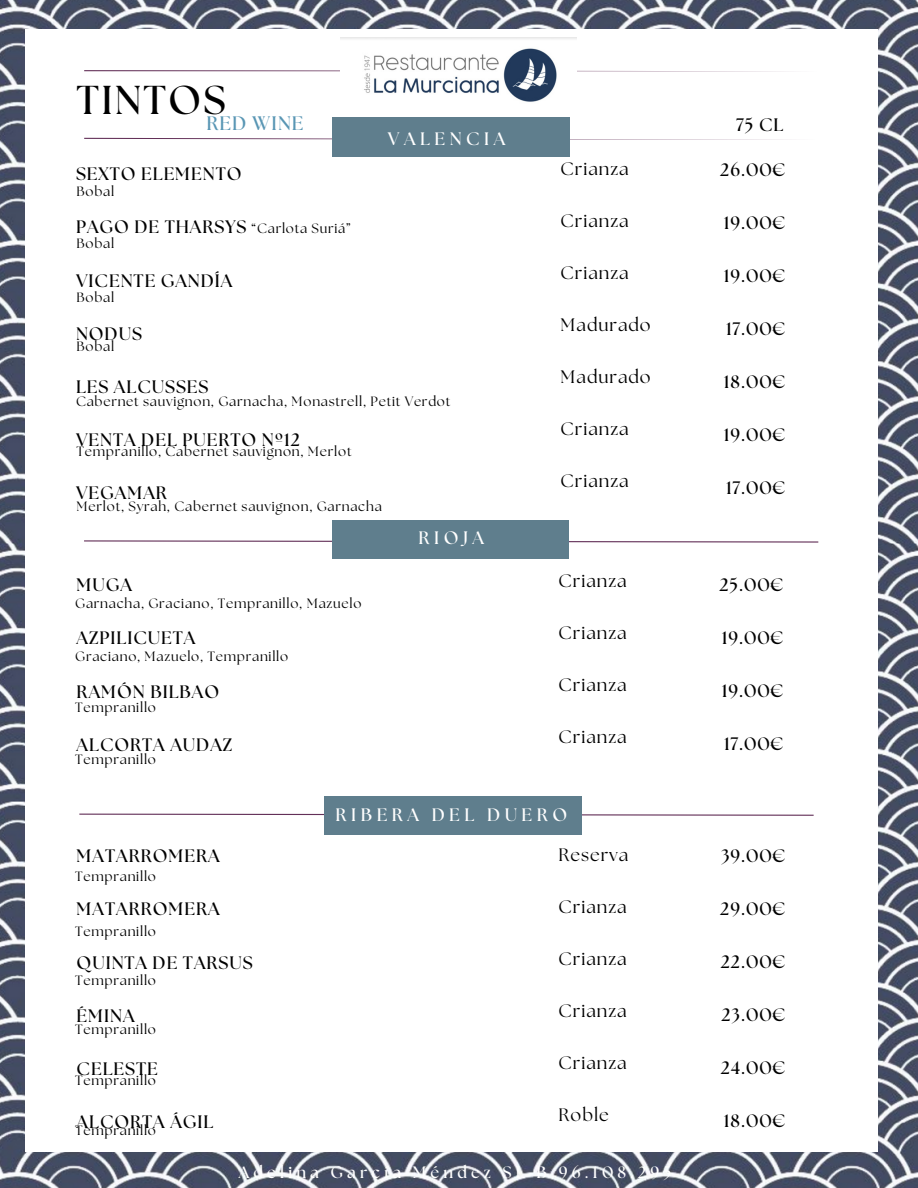
<style>
.page{position:relative;width:918px;height:1188px;background:#fff}
.page>*{position:absolute;margin:0;border:0;box-sizing:border-box;transform-origin:0 0}
.t1{font:700 40.2px "The Seasons";letter-spacing:.055em;color:#000}
.t2{font:700 19.5px "The Seasons";letter-spacing:.055em;color:#5996b4}
.t3{font:700 18px "The Seasons";letter-spacing:.055em;color:#000}
.t4{font:18px "The Seasons";letter-spacing:.055em;color:#000}
.t5{font:700 18px "The Seasons";letter-spacing:.25em;color:#fff}
.t6{font:700 16.5px "The Seasons";letter-spacing:.25em;color:#fff}
.t7{font:13.5px "The Seasons";letter-spacing:.055em;color:#000}
</style>
<div class="page">
<img style="left:0;top:0;width:918px;height:1188px">
<div style="left:25px;top:29px;width:852px;height:1123px;background:#fff"></div>
<svg style="left:84px;top:138px;width:700px;height:2px"></svg>
<svg style="left:84px;top:70px;width:539px;height:1px"></svg>
<div style="left:333px;top:118px;width:237px;height:39px;background:#5f7e8d"></div>
<img style="left:341px;top:38px;width:236px;height:64px">
<svg style="left:79px;top:813px;width:735px;height:3px"></svg>
<div style="left:324px;top:796px;width:258px;height:39px;background:#5f7e8d"></div>
<svg style="left:84px;top:540px;width:735px;height:3px"></svg>
<div style="left:332px;top:520px;width:237px;height:39px;background:#5f7e8d"></div>
<p class="t1" style="left:77px;top:82px;width:151px">TINTOS</p>
<p class="t2" style="left:206px;top:115px;width:99px">RED WINE</p>
<h2 class="t5" style="left:388px;top:130px;width:119px">VALENCIA</h2>
<h2 class="t3" style="left:76px;top:165px;width:167px">SEXTO ELEMENTO</h2>
<p class="t3" style="left:76px;top:218px;width:172px">PAGO DE THARSYS</p>
<h2 class="t3" style="left:76px;top:272px;width:158px">VICENTE GANDÍA</h2>
<h2 class="t3" style="left:76px;top:325px;width:67px">NODUS</h2>
<h2 class="t3" style="left:76px;top:378px;width:134px">LES ALCUSSES</h2>
<h2 class="t3" style="left:76px;top:431px;width:225px">VENTA DEL PUERTO Nº12</h2>
<h2 class="t3" style="left:76px;top:484px;width:92px">VEGAMAR</h2>
<p class="t7" style="left:77px;top:185px;width:39px">Bobal</p>
<p class="t7" style="left:252px;top:222px;width:101px">“Carlota Suriá”</p>
<p class="t7" style="left:77px;top:238px;width:39px">Bobal</p>
<p class="t7" style="left:77px;top:291px;width:39px">Bobal</p>
<h4 class="t7" style="left:77px;top:341px;width:39px">Bobal</h4>
<h4 class="t7" style="left:76px;top:395px;width:376px">Cabernet sauvignon, Garnacha, Monastrell, Petit Verdot</h4>
<h4 class="t7" style="left:77px;top:445px;width:277px">Tempranillo, Cabernet sauvignon, Merlot</h4>
<h4 class="t7" style="left:77px;top:500px;width:307px">Merlot, Syrah, Cabernet sauvignon, Garnacha</h4>
<h3 class="t3" style="left:77px;top:576px;width:57px">MUGA</h3>
<h3 class="t3" style="left:77px;top:629px;width:120px">AZPILICUETA</h3>
<h3 class="t3" style="left:77px;top:683px;width:144px">RAMÓN BILBAO</h3>
<p class="t3" style="left:77px;top:736px;width:157px">ALCORTA AUDAZ</p>
<h2 class="t7" style="left:75px;top:597px;width:288px">Garnacha, Graciano, Tempranillo, Mazuelo</h2>
<h2 class="t7" style="left:75px;top:650px;width:215px">Graciano, Mazuelo, Tempranillo</h2>
<p class="t7" style="left:75px;top:702px;width:82px">Tempranillo</p>
<p class="t7" style="left:75px;top:753px;width:82px">Tempranillo</p>
<h2 class="t5" style="left:419px;top:530px;width:67px">RIOJA</h2>
<h4 class="t4" style="left:561px;top:161px;width:70px">Crianza</h4>
<h4 class="t4" style="left:561px;top:213px;width:70px">Crianza</h4>
<h3 class="t4" style="left:561px;top:265px;width:70px">Crianza</h3>
<h3 class="t4" style="left:561px;top:317px;width:92px">Madurado</h3>
<h3 class="t4" style="left:561px;top:369px;width:92px">Madurado</h3>
<h3 class="t4" style="left:561px;top:421px;width:70px">Crianza</h3>
<p class="t4" style="left:561px;top:473px;width:70px">Crianza</p>
<p class="t4" style="left:559px;top:573px;width:70px">Crianza</p>
<p class="t4" style="left:559px;top:625px;width:70px">Crianza</p>
<h4 class="t4" style="left:559px;top:677px;width:70px">Crianza</h4>
<h4 class="t4" style="left:559px;top:729px;width:70px">Crianza</h4>
<h2 class="t3" style="left:77px;top:847px;width:145px">MATARROMERA</h2>
<h2 class="t3" style="left:77px;top:900px;width:145px">MATARROMERA</h2>
<h2 class="t7" style="left:75px;top:870px;width:82px">Tempranillo</h2>
<p class="t7" style="left:75px;top:925px;width:82px">Tempranillo</p>
<h2 class="t3" style="left:77px;top:954px;width:178px">QUINTA DE TARSUS</h2>
<h2 class="t3" style="left:77px;top:1007px;width:60px">ÉMINA</h2>
<h2 class="t3" style="left:77px;top:1060px;width:83px">CELESTE</h2>
<h2 class="t3" style="left:77px;top:1113px;width:138px">ALCORTA ÁGIL</h2>
<p class="t7" style="left:75px;top:974px;width:82px">Tempranillo</p>
<p class="t7" style="left:75px;top:1023px;width:82px">Tempranillo</p>
<p class="t7" style="left:75px;top:1074px;width:82px">Tempranillo</p>
<p class="t7" style="left:75px;top:1125px;width:82px">Tempranillo</p>
<h2 class="t5" style="left:336px;top:807px;width:233px">RIBERA DEL DUERO</h2>
<h4 class="t4" style="left:559px;top:846px;width:71px">Reserva</h4>
<h3 class="t4" style="left:559px;top:898px;width:70px">Crianza</h3>
<h3 class="t4" style="left:559px;top:950px;width:70px">Crianza</h3>
<h3 class="t4" style="left:559px;top:1002px;width:70px">Crianza</h3>
<h3 class="t4" style="left:559px;top:1054px;width:70px">Crianza</h3>
<h3 class="t4" style="left:559px;top:1106px;width:52px">Roble</h3>
<p class="t6" style="left:239px;top:1165px;width:434px">Adelina García Méndez SL B.96.108.295</p>
<h2 class="t3" style="left:737px;top:117px;width:48px">75 CL</h2>
<h4 class="t3" style="left:720px;top:162px;width:66px">26.00€</h4>
<h4 class="t3" style="left:724px;top:215px;width:63px">19.00€</h4>
<h4 class="t3" style="left:724px;top:268px;width:63px">19.00€</h4>
<h3 class="t3" style="left:726px;top:321px;width:61px">17.00€</h3>
<h3 class="t3" style="left:724px;top:374px;width:63px">18.00€</h3>
<h3 class="t3" style="left:724px;top:427px;width:63px">19.00€</h3>
<h3 class="t3" style="left:726px;top:480px;width:61px">17.00€</h3>
<p class="t3" style="left:720px;top:576px;width:65px">25.00€</p>
<h2 class="t3" style="left:722px;top:629px;width:63px">19.00€</h2>
<h2 class="t3" style="left:722px;top:682px;width:63px">19.00€</h2>
<h2 class="t3" style="left:724px;top:735px;width:61px">17.00€</h2>
<p class="t3" style="left:721px;top:847px;width:66px">39.00€</p>
<h4 class="t3" style="left:720px;top:900px;width:66px">29.00€</h4>
<h4 class="t3" style="left:721px;top:953px;width:66px">22.00€</h4>
<h4 class="t3" style="left:722px;top:1006px;width:65px">23.00€</h4>
<h4 class="t3" style="left:721px;top:1059px;width:66px">24.00€</h4>
<h4 class="t3" style="left:724px;top:1112px;width:63px">18.00€</h4>
</div>
